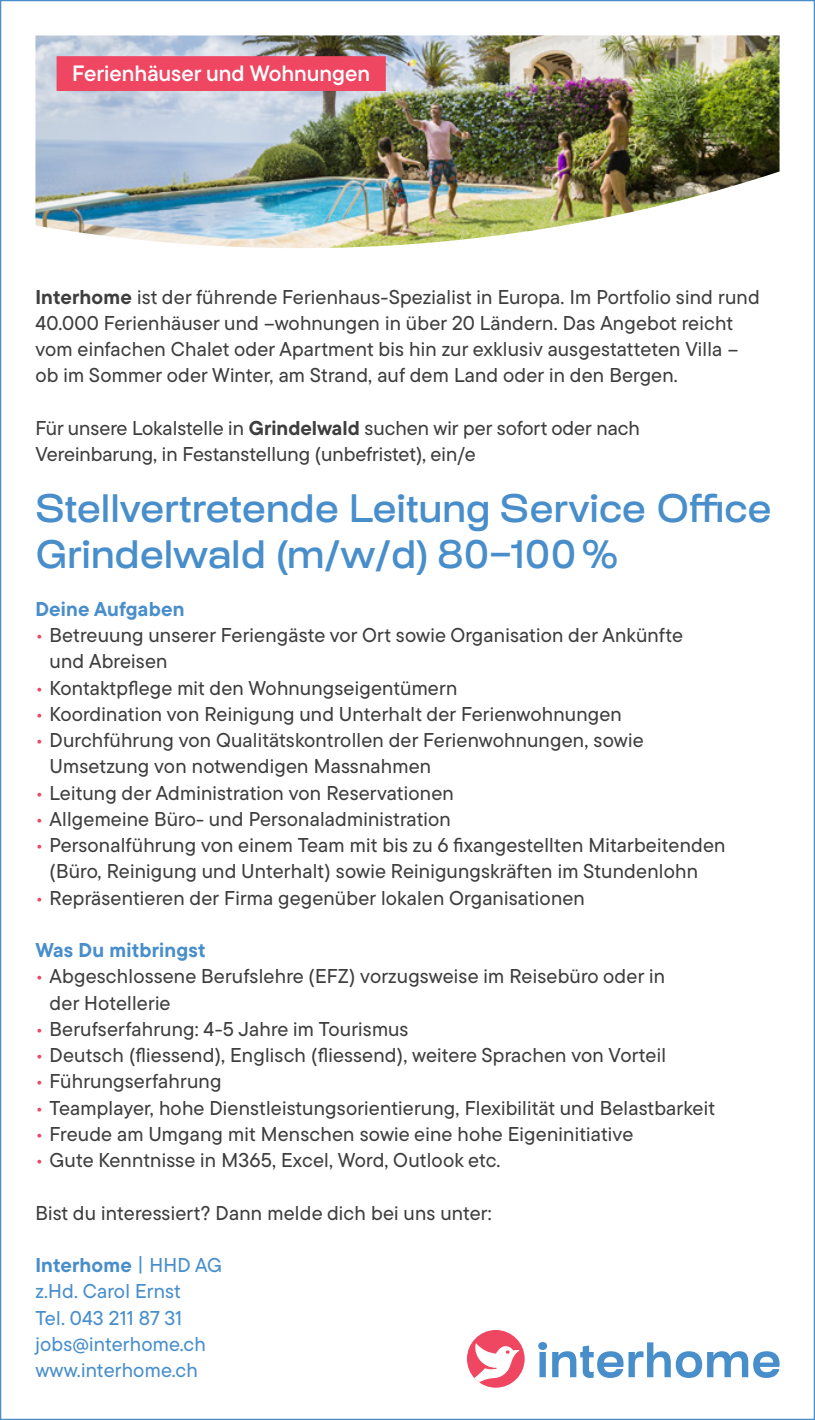
<style>
.page{position:relative;width:815px;height:1420px;background:#fff}
.page>*{position:absolute;margin:0;border:0;box-sizing:border-box;transform-origin:0 0}
.t1{font:500 38.75px/46.5px "Osmose";color:#488ecb}
.t2{font:22.25px "TT Commons Pro Db";color:#fff}
.t3{font:500 20px/26.2px "TT Commons Pro";letter-spacing:.01em;color:#3e3e3f}
.t4{font:500 20px/26.2px "TT Commons Pro";letter-spacing:.01em;color:#488ecb}
.t5{font:700 20px "TT Commons Pro";letter-spacing:.01em;color:#488ecb}
.s1{font-weight:700}
.s2{color:#ef4661}
</style>
<div class="page">
<svg style="left:538px;top:1342px;width:242px;height:35px"></svg>
<div style="left:467px;top:1329px;width:58px;height:58px;background:#ef4661;border-radius:50%"></div>
<svg style="left:473px;top:1343px;width:47px;height:39px"></svg>
<img style="left:35px;top:35px;width:745px;height:213px">
<div style="left:57px;top:56px;width:329px;height:35px;background:#ef4661"></div>
<p class="t2" style="left:72px;top:57px;width:299px">Ferienhäuser und Wohnungen</p>
<p class="t3" style="left:35px;top:283px;width:726px"><span class="s1">Interhome</span> ist der führende Ferienhaus-Spezialist in Europa. Im Portfolio sind rund 40.000 Ferienhäuser und –wohnungen in über 20 Ländern. Das Angebot reicht vom einfachen Chalet oder Apartment bis hin zur exklusiv ausgestatteten Villa – ob im Sommer oder Winter, am Strand, auf dem Land oder in den Bergen.</p>
<p class="t3" style="left:35px;top:415px;width:606px">Für unsere Lokalstelle in <span class="s1">Grindelwald</span> suchen wir per sofort oder nach<br>Vereinbarung, in Festanstellung (unbefristet), ein/e</p>
<h1 class="t1" style="left:35px;top:486px;width:738px">Stellvertretende Leitung Service Office<br>Grindelwald (m/w/d) 80–100%</h1>
<p class="t5" style="left:35px;top:593px;width:150px">Deine Aufgaben</p>
<p class="t3" style="left:50px;top:622px;width:635px;text-indent:-14px"><span class="s2">•</span> Betreuung unserer Feriengäste vor Ort sowie Organisation der Ankünfte und Abreisen</p>
<p class="t3" style="left:35px;top:674px;width:423px"><span class="s2">•</span> Kontaktpflege mit den Wohnungseigentümern</p>
<p class="t3" style="left:35px;top:700px;width:588px"><span class="s2">•</span> Koordination von Reinigung und Unterhalt der Ferienwohnungen</p>
<p class="t3" style="left:50px;top:727px;width:596px;text-indent:-14px"><span class="s2">•</span> Durchführung von Qualitätskontrollen der Ferienwohnungen, sowie<br>Umsetzung von notwendigen Massnahmen</p>
<p class="t3" style="left:35px;top:779px;width:420px"><span class="s2">•</span> Leitung der Administration von Reservationen</p>
<p class="t3" style="left:35px;top:805px;width:417px"><span class="s2">•</span> Allgemeine Büro- und Personaladministration</p>
<p class="t3" style="left:50px;top:832px;width:677px;text-indent:-14px"><span class="s2">•</span> Personalführung von einem Team mit bis zu 6 fixangestellten Mitarbeitenden (Büro, Reinigung und Unterhalt) sowie Reinigungskräften im Stundenlohn</p>
<p class="t3" style="left:35px;top:884px;width:551px"><span class="s2">•</span> Repräsentieren der Firma gegenüber lokalen Organisationen</p>
<p class="t5" style="left:35px;top:934px;width:171px">Was Du mitbringst</p>
<p class="t3" style="left:50px;top:963px;width:617px;text-indent:-14px"><span class="s2">•</span> Abgeschlossene Berufslehre (EFZ) vorzugsweise im Reisebüro oder in der Hotellerie</p>
<p class="t3" style="left:35px;top:1015px;width:375px"><span class="s2">•</span> Berufserfahrung: 4-5 Jahre im Tourismus</p>
<p class="t3" style="left:35px;top:1042px;width:632px"><span class="s2">•</span> Deutsch (fliessend), Englisch (fliessend), weitere Sprachen von Vorteil</p>
<p class="t3" style="left:35px;top:1068px;width:188px"><span class="s2">•</span> Führungserfahrung</p>
<p class="t3" style="left:35px;top:1094px;width:681px"><span class="s2">•</span> Teamplayer, hohe Dienstleistungsorientierung, Flexibilität und Belastbarkeit</p>
<p class="t3" style="left:35px;top:1120px;width:599px"><span class="s2">•</span> Freude am Umgang mit Menschen sowie eine hohe Eigeninitiative</p>
<p class="t3" style="left:35px;top:1147px;width:466px"><span class="s2">•</span> Gute Kenntnisse in M365, Excel, Word, Outlook etc.</p>
<p class="t3" style="left:35px;top:1199px;width:458px">Bist du interessiert? Dann melde dich bei uns unter:</p>
<p class="t4" style="left:35px;top:1252px;width:188px"><span class="s1">Interhome</span> | HHD AG z.Hd. Carol Ernst<br>Tel. 043 211 87 31 jobs@interhome.ch www.interhome.ch</p>
</div>
